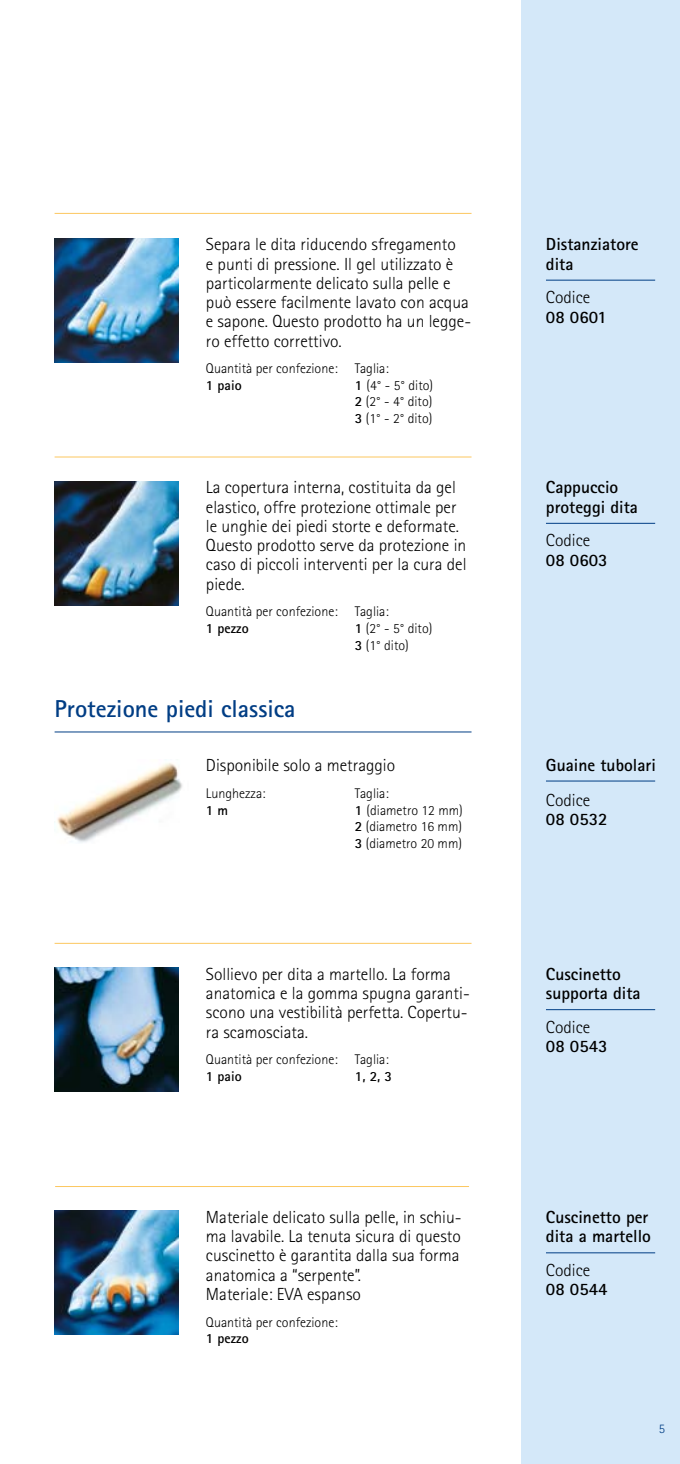
<style>
.page{position:relative;width:680px;height:1464px;background:#fff}
.page>*{position:absolute;margin:0;border:0;box-sizing:border-box;transform-origin:0 0}
.t1{font:700 24.5px "Rotis Sans Serif Std";color:#003d84}
.t2{font:300 17.5px/19.2px "Rotis Sans Serif Std";color:#000}
.t3{font:700 17.5px/19.2px "Rotis Sans Serif Std";color:#000}
.t4{font:300 14px/16.6px "Rotis Sans Serif Std";color:#000;text-align:justify}
.t5{font:700 14px "Rotis Sans Serif Std";color:#000}
.t6{font:300 13.12px "Rotis Sans Serif Std";color:#003d84}
.s1{font-weight:700}
</style>
<div class="page">
<div style="left:521px;top:0;width:159px;height:1463px;background:#d4e8f9"></div>
<img style="left:54px;top:763px;width:129px;height:80px">
<img style="left:55px;top:967px;width:124px;height:124px">
<img style="left:55px;top:1210px;width:124px;height:124px">
<hr style="left:55px;top:1186px;width:414px;height:1px;background:#fcc75f">
<hr style="left:546px;top:1252px;width:109px;height:1px;background:#003d84">
<hr style="left:546px;top:280px;width:109px;height:1px;background:#003d84">
<hr style="left:546px;top:523px;width:109px;height:1px;background:#003d84">
<hr style="left:546px;top:1009px;width:109px;height:1px;background:#003d84">
<hr style="left:55px;top:456px;width:416px;height:1px;background:#fcc75f">
<img style="left:55px;top:238px;width:124px;height:124px">
<img style="left:55px;top:481px;width:124px;height:124px">
<hr style="left:55px;top:731px;width:416px;height:1px;background:#003d84">
<hr style="left:546px;top:780px;width:109px;height:1px;background:#003d84">
<hr style="left:55px;top:943px;width:416px;height:1px;background:#fcc75f">
<hr style="left:55px;top:213px;width:416px;height:1px;background:#fcc75f">
<p class="t2" style="left:206px;top:235px;width:267px">Separa le dita riducendo sfregamento<br>e punti di pressione. Il gel utilizzato è particolarmente delicato sulla pelle e può essere facilmente lavato con acqua e sapone. Questo prodotto ha un legge&shy;ro effetto correttivo.</p>
<p class="t4" style="left:206px;top:360px;width:184px">Quantità per confezione: Taglia:</p>
<p class="t5" style="left:206px;top:376px;width:37px">1 paio</p>
<p class="t4" style="left:355px;top:377px;width:80px"><span class="s1">1</span> (4° - 5° dito)<br><span class="s1">2</span> (2° - 4° dito)<br><span class="s1">3</span> (1° - 2° dito)</p>
<p class="t2" style="left:206px;top:478px;width:262px">La copertura interna, costituita da gel elastico, offre protezione ottimale per le unghie dei piedi storte e deformate.<br>Questo prodotto serve da protezione in caso di piccoli interventi per la cura del piede.</p>
<p class="t4" style="left:206px;top:603px;width:184px">Quantità per confezione: Taglia:</p>
<p class="t5" style="left:206px;top:619px;width:44px">1 pezzo</p>
<p class="t4" style="left:355px;top:620px;width:79px"><span class="s1">1</span> (2° - 5° dito)<br><span class="s1">3</span> (1° dito)</p>
<h1 class="t1" style="left:55px;top:693px;width:242px">Protezione piedi classica</h1>
<p class="t2" style="left:206px;top:756px;width:191px">Disponibile solo a metraggio</p>
<p class="t4" style="left:206px;top:785px;width:61px">Lunghezza:</p>
<p class="t4" style="left:355px;top:785px;width:35px">Taglia:</p>
<p class="t5" style="left:206px;top:801px;width:24px">1 m</p>
<p class="t4" style="left:355px;top:801px;width:109px"><span class="s1">1</span> (diametro 12 mm)<br><span class="s1">2</span> (diametro 16 mm)<br><span class="s1">3</span> (diametro 20 mm)</p>
<p class="t2" style="left:206px;top:964px;width:265px">Sollievo per dita a martello. La forma anatomica e la gomma spugna garanti&shy;scono una vestibilità perfetta. Copertu&shy;ra scamosciata.</p>
<p class="t4" style="left:206px;top:1051px;width:184px">Quantità per confezione: Taglia:</p>
<p class="t5" style="left:206px;top:1067px;width:37px">1 paio</p>
<p class="t5" style="left:355px;top:1067px;width:39px">1, 2, 3</p>
<p class="t2" style="left:206px;top:1207px;width:257px">Materiale delicato sulla pelle, in schiu&shy;ma lavabile. La tenuta sicura di questo cuscinetto è garantita dalla sua forma anatomica a “serpente”.<br>Materiale: EVA espanso</p>
<p class="t4" style="left:206px;top:1313px;width:133px">Quantità per confezione:</p>
<p class="t5" style="left:206px;top:1329px;width:44px">1 pezzo</p>
<p class="t3" style="left:546px;top:234px;width:94px">Distanziatore dita</p>
<p class="t2" style="left:546px;top:288px;width:46px">Codice</p>
<p class="t3" style="left:546px;top:307px;width:62px">08 0601</p>
<p class="t3" style="left:546px;top:477px;width:94px">Cappuccio proteggi dita</p>
<p class="t2" style="left:546px;top:531px;width:46px">Codice</p>
<p class="t3" style="left:546px;top:550px;width:63px">08 0603</p>
<p class="t3" style="left:546px;top:755px;width:111px">Guaine tubolari</p>
<p class="t2" style="left:546px;top:790px;width:46px">Codice</p>
<p class="t3" style="left:546px;top:809px;width:63px">08 0532</p>
<p class="t3" style="left:546px;top:964px;width:96px">Cuscinetto supporta dita</p>
<p class="t2" style="left:546px;top:1017px;width:46px">Codice</p>
<p class="t3" style="left:546px;top:1036px;width:63px">08 0543</p>
<p class="t3" style="left:546px;top:1207px;width:106px">Cuscinetto per dita a martello</p>
<p class="t2" style="left:546px;top:1260px;width:46px">Codice</p>
<p class="t3" style="left:546px;top:1279px;width:63px">08 0544</p>
<p class="t6" style="left:658px;top:1421px;width:8px">5</p>
</div>
